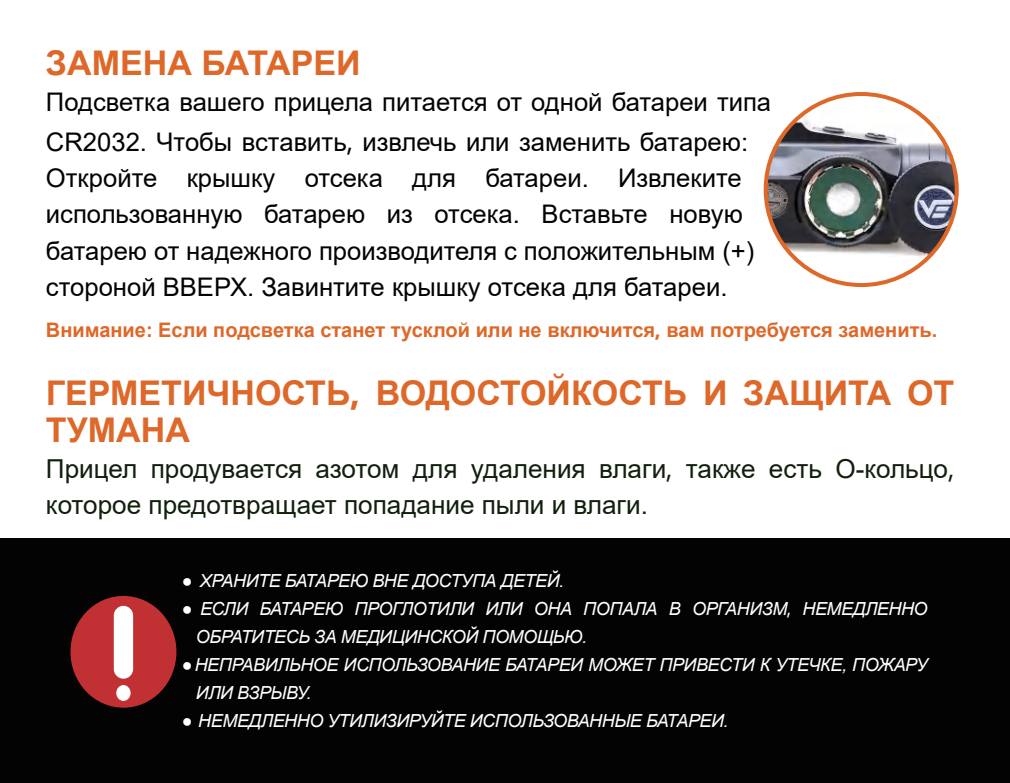
<style>
.page{position:relative;width:1010px;height:783px;background:#fff}
.page>*{position:absolute;margin:0;border:0;box-sizing:border-box;transform-origin:0 0}
.t1{font:700 34px/36.4px "Arial";color:#de6829}
.t2{font:26px/36.4px "Arial";color:#10200c}
.t3{font:25.6px/36.4px "Arial";color:#030303}
.t4{font:700 20px "Arial";color:#de6829}
.t5{font:italic 18px/28px "Arial";letter-spacing:-.025em;color:#fff}
.s1{font-family:"Microsoft Ya Hei";font-size:26px}
.s2{font-family:"Microsoft Ya Hei"}
.s3{font-style:normal}
.s4{font-family:"Microsoft Ya Hei";font-style:normal}
.s5{color:#030303}
</style>
<div class="page">
<img style="left:768px;top:108px;width:188px;height:149px">
<div style="left:763px;top:92px;width:195px;height:195px;border:4px solid #de6829;border-radius:50%"></div>
<div style="left:1px;top:538px;width:1008px;height:244px;background:#030303"></div>
<div style="left:70px;top:595px;width:106px;height:112px;background:#c13032;border-radius:50%"></div>
<div style="left:114px;top:605px;width:19px;height:73px;background:#fff;border-radius:10px"></div>
<div style="left:116px;top:684px;width:14px;height:16px;background:#fff;border-radius:50%"></div>
<h1 class="t1" style="left:46px;top:45px;width:316px">ЗАМЕНА БАТАРЕИ</h1>
<p class="t3" style="left:46px;top:82px;width:726px;line-height:39.6px">Подсветка вашего прицела питается от одной батареи типа<br>CR2032. Чтобы вставить<span class="s1">,</span> извлечь или заменить батарею:</p>
<p class="t3" style="left:46px;top:160px;width:709px">Откройте крышку отсека для батареи. Извлеките использованную батарею из отсека. Вставьте новую батарею от надежного производителя с положительным (+) стороной ВВЕРХ. Завинтите крышку отсека для батареи.</p>
<p class="t4" style="left:46px;top:315px;width:892px">Внимание: Если подсветка станет тусклой или не включится<span class="s2">,</span> вам потребуется заменить.</p>
<h1 class="t1" style="left:46px;top:375px;width:909px">ГЕРМЕТИЧНОСТЬ<span class="s2">,</span> ВОДОСТОЙКОСТЬ И ЗАЩИТА ОТ<br>ТУМАНА</h1>
<p class="t2" style="left:46px;top:450px;width:909px">Прицел продувается азотом для удаления влаги<span class="s2">,</span> также есть O-кольцо<span class="s2">, </span>которое предотвращает попадание пыли и влаги.</p>
<p class="t5" style="left:182px;top:566px;width:384px"><span class="s3">●</span> ХРАНИТЕ БАТАРЕЮ ВНЕ ДОСТУПА ДЕТЕЙ.</p>
<p class="t5" style="left:182px;top:594px;width:747px"><span class="s3">●</span> ЕСЛИ БАТАРЕЮ ПРОГЛОТИЛИ ИЛИ ОНА ПОПАЛА В ОРГАНИЗМ<span class="s4">,</span> НЕМЕДЛЕННО<br><span class="s5">1</span> ОБРАТИТЕСЬ ЗА МЕДИЦИНСКОЙ ПОМОЩЬЮ.</p>
<p class="t5" style="left:182px;top:650px;width:747px"><span class="s3">●</span> НЕПРАВИЛЬНОЕ ИСПОЛЬЗОВАНИЕ БАТАРЕИ МОЖЕТ ПРИВЕСТИ К УТЕЧКЕ, ПОЖАРУ<br><span class="s5">1</span>ИЛИ ВЗРЫВУ.</p>
<p class="t5" style="left:182px;top:706px;width:548px"><span class="s3">●</span> НЕМЕДЛЕННО УТИЛИЗИРУЙТЕ ИСПОЛЬЗОВАННЫЕ БАТАРЕИ.</p>
</div>
